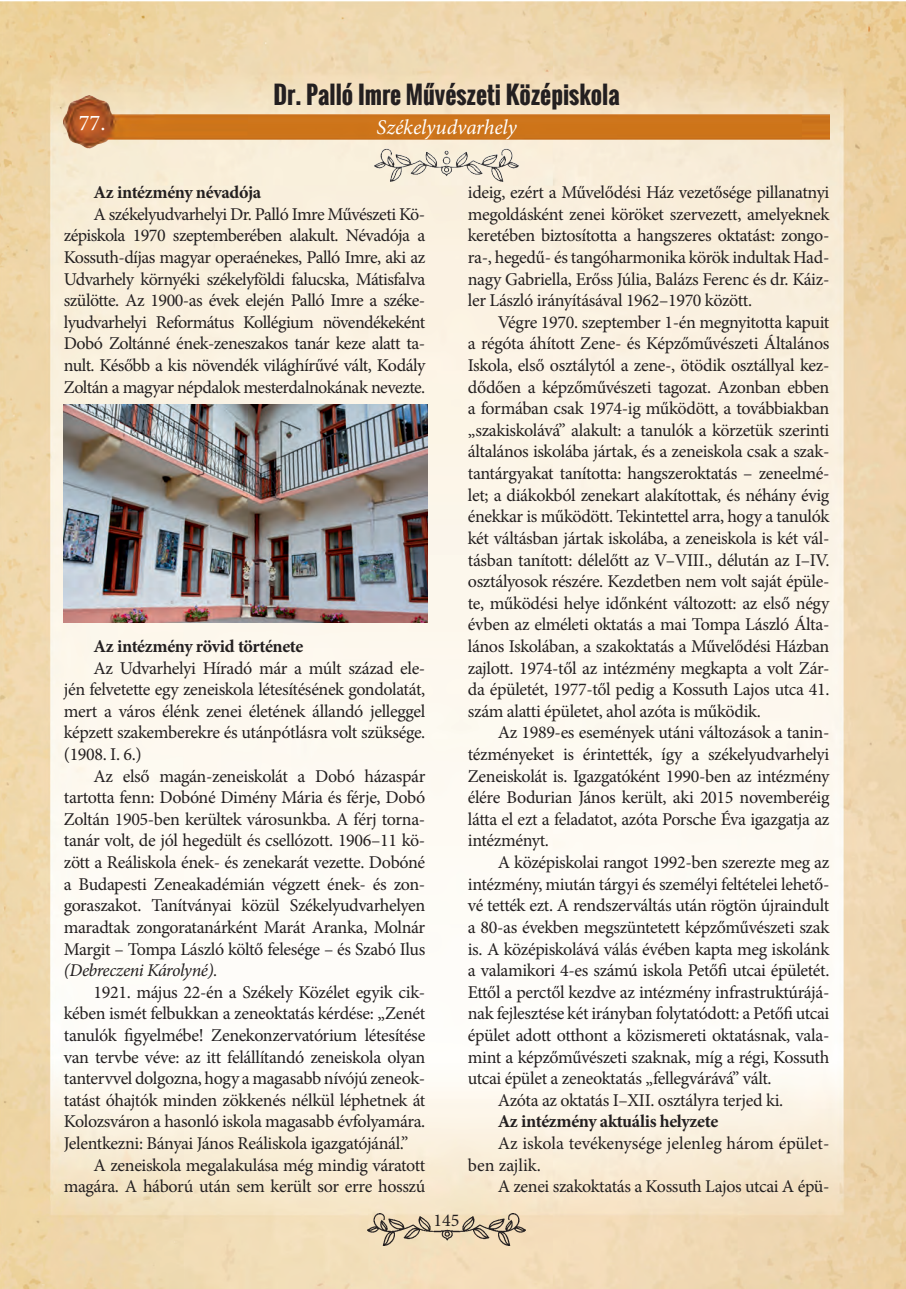
<style>
.page{position:relative;width:906px;height:1289px;background:#fff}
.page>*{position:absolute;margin:0;border:0;box-sizing:border-box;transform-origin:0 0}
.cim{font:700 24px "Oswald";color:#231f20}
.szam{font:22.5px "Minion Pro";color:#fff}
.t1{font:italic 21px "Minion Pro";letter-spacing:-.01em;color:#fff}
.szoveg{font:18px/21.6px "Minion Pro";letter-spacing:-.02em;color:#231f20;text-align:justify}
.szoveg-2{font:700 18px "Minion Pro";letter-spacing:-.02em;color:#231f20}
.szoveg-3{font:18px/21.6px "Minion Pro";color:#231f20}
.s1{font-style:italic}
</style>
<div class="page">
<img style="left:0;top:2px;width:906px;height:1286px">
<img style="left:368px;top:1212px;width:157px;height:33px">
<img style="left:64px;top:96px;width:765px;height:85px">
<img style="left:64px;top:404px;width:363px;height:219px">
<p class="cim" style="left:273px;top:77px;width:348px">Dr. Palló Imre Művészeti Középiskola</p>
<p class="szam" style="left:79px;top:108px;width:28px">77.</p>
<p class="t1" style="left:376px;top:113px;width:142px">Székelyudvarhely</p>
<p class="szoveg-2" style="left:94px;top:180px;width:169px">Az intézmény névadója</p>
<p class="szoveg" style="left:64px;top:203px;width:363px;text-indent:30px">A székelyudvarhelyi Dr. Palló Imre Művészeti Kö&shy;zépiskola 1970 szeptemberében alakult. Névadója a Kossuth-díjas magyar operaénekes, Palló Imre, aki az Udvarhely környéki székelyföldi falucska, Mátisfalva szülötte. Az 1900-as évek elején Palló Imre a széke&shy;lyudvarhelyi Református Kollégium növendékeként Dobó Zoltánné ének-zeneszakos tanár keze alatt ta&shy;nult. Később a kis növendék világhírűvé vált, Kodály Zoltán a magyar népdalok mesterdalnokának nevezte.</p>
<p class="szoveg-2" style="left:94px;top:633px;width:211px">Az intézmény rövid története</p>
<p class="szoveg" style="left:64px;top:657px;width:363px;text-indent:30px">Az Udvarhelyi Híradó már a múlt század ele&shy;jén felvetette egy zeneiskola létesítésének gondolatát, mert a város élénk zenei életének állandó jelleggel képzett szakemberekre és utánpótlásra volt szüksége. (1908. I. 6.)</p>
<p class="szoveg" style="left:64px;top:765px;width:363px;text-indent:30px">Az első magán-zeneiskolát a Dobó házaspár tartotta fenn: Dobóné Dimény Mária és férje, Dobó Zoltán 1905-ben kerültek városunkba. A férj torna&shy;tanár volt, de jól hegedült és csellózott. 1906–11 kö&shy;zött a Reáliskola ének- és zenekarát vezette. Dobóné a Budapesti Zeneakadémián végzett ének- és zon&shy;goraszakot. Tanítványai közül Székelyudvarhelyen maradtak zongoratanárként Marát Aranka, Molnár Margit – Tompa László költő felesége – és Szabó Ilus <span class="s1">(Debreczeni Károlyné).</span></p>
<p class="szoveg" style="left:64px;top:981px;width:363px;text-indent:30px">1921. május 22-én a Székely Közélet egyik cik&shy;kében ismét felbukkan a zeneoktatás kérdése: „Zenét tanulók figyelmébe! Zenekonzervatórium létesítése van tervbe véve: az itt felállítandó zeneiskola olyan tantervvel dolgozna, hogy a magasabb nívójú zeneok&shy;tatást óhajtók minden zökkenés nélkül léphetnek át Kolozsváron a hasonló iskola magasabb évfolyamára.<br>Jelentkezni: Bányai János Reáliskola igazgatójánál.”</p>
<p class="szoveg" style="left:64px;top:1154px;width:363px;text-align:right">A zeneiskola megalakulása még mindig váratott magára. A háború után sem került sor erre hosszú</p>
<p class="szoveg" style="left:433px;top:1209px;width:27px">145</p>
<p class="szoveg" style="left:468px;top:182px;width:363px">ideig, ezért a Művelődési Ház vezetősége pillanatnyi megoldásként zenei köröket szervezett, amelyeknek keretében biztosította a hangszeres oktatást: zongo&shy;ra-, hegedű- és tangóharmonika körök indultak Had&shy;nagy Gabriella, Erőss Júlia, Balázs Ferenc és dr. Káiz&shy;ler László irányításával 1962–1970 között.</p>
<p class="szoveg" style="left:468px;top:311px;width:363px;text-indent:30px">Végre 1970. szeptember 1-én megnyitotta kapuit a régóta áhított Zene- és Képzőművészeti Általános Iskola, első osztálytól a zene-, ötödik osztállyal kez&shy;dődően a képzőművészeti tagozat. Azonban ebben a formában csak 1974-ig működött, a továbbiakban „szakiskolává” alakult: a tanulók a körzetük szerinti általános iskolába jártak, és a zeneiskola csak a szak&shy;tantárgyakat tanította: hangszeroktatás – zeneelmé&shy;let; a diákokból zenekart alakítottak, és néhány évig énekkar is működött. Tekintettel arra, hogy a tanulók két váltásban jártak iskolába, a zeneiskola is két vál&shy;tásban tanított: délelőtt az V–VIII., délután az I–IV. osztályosok részére. Kezdetben nem volt saját épüle&shy;te, működési helye időnként változott: az első négy évben az elméleti oktatás a mai Tompa László Álta&shy;lános Iskolában, a szakoktatás a Művelődési Házban zajlott. 1974-től az intézmény megkapta a volt Zár&shy;da épületét, 1977-től pedig a Kossuth Lajos utca 41. szám alatti épületet, ahol azóta is működik.</p>
<p class="szoveg" style="left:468px;top:722px;width:363px;text-indent:30px">Az 1989-es események utáni változások a tanin&shy;tézményeket is érintették, így a székelyudvarhelyi Zeneiskolát is. Igazgatóként 1990-ben az intézmény élére Bodurian János került, aki 2015 novemberéig látta el ezt a feladatot, azóta Porsche Éva igazgatja az intézményt.</p>
<p class="szoveg" style="left:468px;top:851px;width:363px;text-indent:30px">A középiskolai rangot 1992-ben szerezte meg az intézmény, miután tárgyi és személyi feltételei lehető&shy;vé tették ezt. A rendszerváltás után rögtön újraindult a 80-as években megszüntetett képzőművészeti szak is. A középiskolává válás évében kapta meg iskolánk a valamikori 4-es számú iskola Petőfi utcai épületét.<br>Ettől a perctől kezdve az intézmény infrastruktúrájá&shy;nak fejlesztése két irányban folytatódott: a Petőfi utcai épület adott otthont a közismereti oktatásnak, vala&shy;mint a képzőművészeti szaknak, míg a régi, Kossuth utcai épület a zeneoktatás „fellegvárává” vált.</p>
<p class="szoveg" style="left:497px;top:1089px;width:287px">Azóta az oktatás I–XII. osztályra terjed ki.</p>
<p class="szoveg-2" style="left:497px;top:1108px;width:222px">Az intézmény aktuális helyzete</p>
<p class="szoveg-3" style="left:468px;top:1132px;width:363px;text-indent:30px">Az iskola tevékenysége jelenleg három épület&shy;ben zajlik.</p>
<p class="szoveg" style="left:497px;top:1175px;width:333px">A zenei szakoktatás a Kossuth Lajos utcai A épü-</p>
</div>
